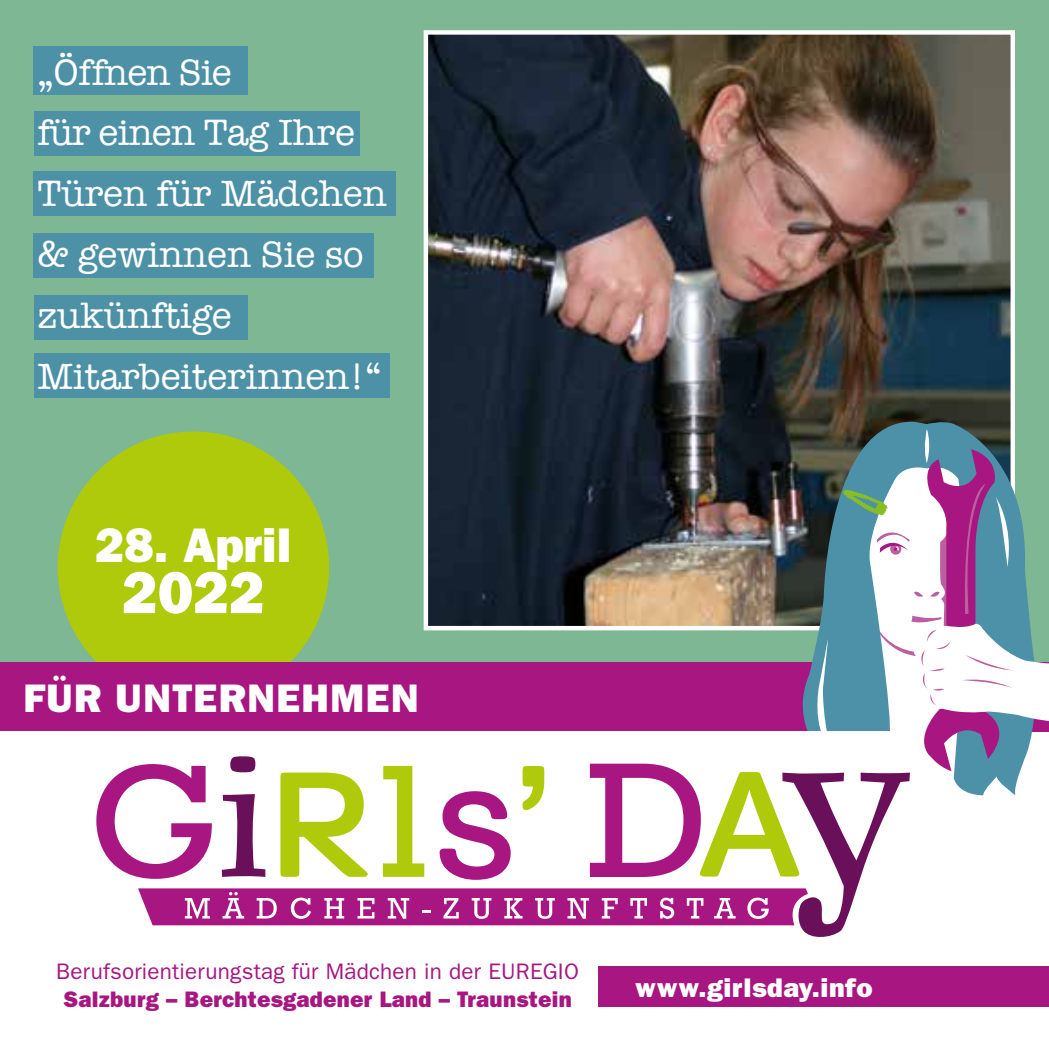
<style>
.page{position:relative;width:1049px;height:1049px;background:#fff}
.page>*{position:absolute;margin:0;border:0;box-sizing:border-box;transform-origin:0 0}
.t1{font:59.5px "ITC Franklin Gothic Std Hvy";color:#fff}
.t2{font:48.75px "ITC Franklin Gothic Std Hvy";color:#fff}
.t3{font:40px "ITC Franklin Gothic Std Hvy";letter-spacing:.03em;color:#fff}
.t4{font:37.75px/60.8px "American Typewriter";color:#fff}
.t5{font:27px "ITC Franklin Gothic Std Hvy";letter-spacing:.02em;color:#fff}
.t6{font:22.5px "ITC Franklin Gothic Std";letter-spacing:.01em;color:#a71681}
.t7{font:22.5px "ITC Franklin Gothic Std Hvy";letter-spacing:.01em;color:#a71681}
</style>
<div class="page">
<div style="left:0;top:0;width:1049px;height:727px;background:#7db793"></div>
<div style="left:58px;top:431px;width:271px;height:272px;background:#afca0b;border-radius:50%"></div>
<div style="left:599px;top:966px;width:450px;height:41px;background:#a71681"></div>
<div style="left:33px;top:46px;width:215px;height:49px;background:#4d91a7"></div>
<div style="left:34px;top:353px;width:356px;height:44px;background:#4d91a7"></div>
<div style="left:34px;top:296px;width:214px;height:44px;background:#4d91a7"></div>
<div style="left:33px;top:234px;width:340px;height:44px;background:#4d91a7"></div>
<div style="left:33px;top:172px;width:363px;height:44px;background:#4d91a7"></div>
<div style="left:34px;top:111px;width:325px;height:44px;background:#4d91a7"></div>
<div style="left:0;top:662px;width:1049px;height:69px;background:#a71681"></div>
<img style="left:429px;top:35px;width:581px;height:394px">
<svg style="left:96px;top:429px;width:953px;height:508px"></svg>
<p class="t4" style="left:37px;top:40px;width:351px">„Öffnen Sie<br>für einen Tag Ihre<br>Türen für Mädchen &amp; gewinnen Sie so zukünftige<br>Mitarbeiterinnen!“</p>
<p class="t2" style="left:95px;top:517px;width:198px">28. April</p>
<h1 class="t1" style="left:122px;top:558px;width:144px">2022</h1>
<p class="t3" style="left:24px;top:675px;width:397px">FÜR UNTERNEHMEN</p>
<p class="t6" style="left:56px;top:959px;width:524px">Berufsorientierungstag für Mädchen in der EUREGIO</p>
<p class="t7" style="left:63px;top:986px;width:510px">Salzburg – Berchtesgadener Land – Traunstein</p>
<p class="t5" style="left:635px;top:972px;width:239px">www.girlsday.info</p>
</div>
